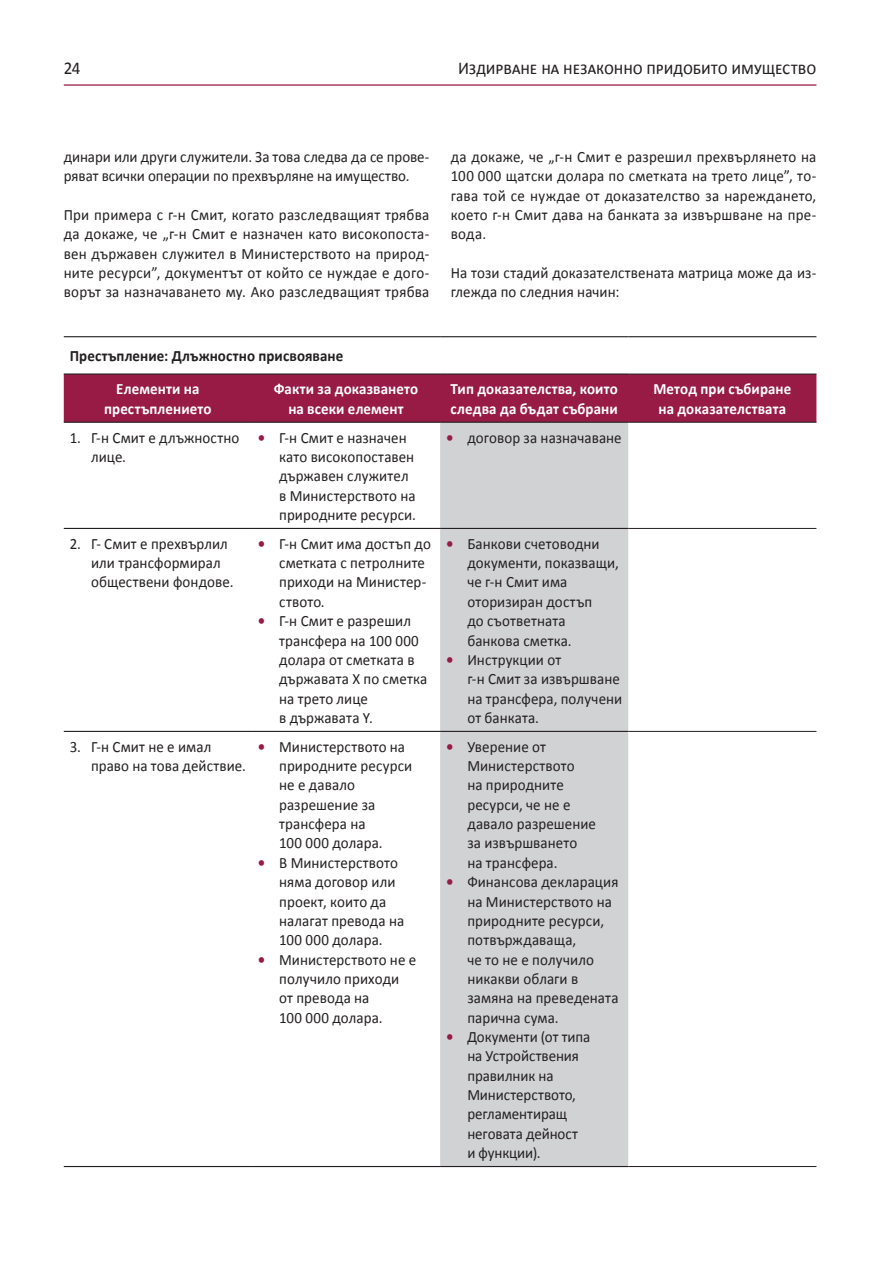
<style>
.page{position:relative;width:893px;height:1263px;background:#fff}
.page>*{position:absolute;margin:0;border:0;box-sizing:border-box;transform-origin:0 0}
.t1{font:18px "Calibri";letter-spacing:-.01em;color:#231f20;scale:.95 1}
.t2{font:15.75px/19.4px "Calibri";letter-spacing:.01em;color:#231f20;scale:.95 1}
.t3{font:700 15.75px/19.4px "Calibri";letter-spacing:.01em;color:#fff;text-align:center;scale:.95 1}
.t4{font:15.75px/19.4px "Calibri";letter-spacing:-.01em;color:#231f20;scale:.95 1}
.t5{font:700 15.75px "Calibri";letter-spacing:.005em;color:#231f20;scale:.95 1}
.s1{font-weight:700;color:#971b44}
</style>
<div class="page">
<hr style="left:64px;top:84px;width:752px;height:2px;background:#971b44">
<div style="left:64px;top:375px;width:752px;height:47px;background:#971b44"></div>
<div style="left:440px;top:423px;width:188px;height:743px;background:#d1d2d4"></div>
<hr style="left:628px;top:374px;width:188px;height:1px;background:#231f20">
<hr style="left:628px;top:422px;width:188px;height:1px;background:#231f20">
<hr style="left:628px;top:528px;width:188px;height:1px;background:#231f20">
<hr style="left:628px;top:731px;width:188px;height:1px;background:#231f20">
<hr style="left:628px;top:1166px;width:188px;height:1px;background:#231f20">
<hr style="left:64px;top:336px;width:188px;height:1px;background:#231f20">
<hr style="left:252px;top:336px;width:188px;height:1px;background:#231f20">
<hr style="left:440px;top:336px;width:188px;height:1px;background:#231f20">
<hr style="left:628px;top:336px;width:188px;height:1px;background:#231f20">
<hr style="left:64px;top:373px;width:188px;height:2px;background:#231f20">
<hr style="left:252px;top:373px;width:188px;height:2px;background:#231f20">
<hr style="left:440px;top:373px;width:188px;height:2px;background:#231f20">
<hr style="left:64px;top:422px;width:188px;height:1px;background:#231f20">
<hr style="left:252px;top:422px;width:188px;height:1px;background:#231f20">
<hr style="left:440px;top:422px;width:188px;height:1px;background:#231f20">
<hr style="left:64px;top:528px;width:188px;height:1px;background:#231f20">
<hr style="left:252px;top:528px;width:188px;height:1px;background:#231f20">
<hr style="left:440px;top:528px;width:188px;height:1px;background:#231f20">
<hr style="left:64px;top:731px;width:188px;height:1px;background:#231f20">
<hr style="left:252px;top:731px;width:188px;height:1px;background:#231f20">
<hr style="left:440px;top:731px;width:188px;height:1px;background:#231f20">
<hr style="left:64px;top:1166px;width:188px;height:1px;background:#231f20">
<hr style="left:252px;top:1166px;width:188px;height:1px;background:#231f20">
<hr style="left:440px;top:1166px;width:188px;height:1px;background:#231f20">
<p class="t1" style="left:64px;top:57px;width:19px">24</p>
<p class="t1" style="left:458px;top:57px;width:379px">Издирване на незаконно придобито имущество</p>
<p class="t2" style="left:64px;top:147px;width:386px">динари или други служители. За това следва да се прове&shy;ряват всички операции по прехвърляне на имущество.</p>
<p class="t2" style="left:64px;top:205px;width:386px;text-align:justify">П ри примера с г-н Смит, когато разследващият трябва да докаже, че „г-н Смит е назначен като високопоста&shy;вен държавен служител в Министерството на природ&shy;ните ресурси”, документът от който се нуждае е дого&shy;ворът за назначаването му. Ако разследващият трябва</p>
<p class="t2" style="left:451px;top:147px;width:386px;text-align:justify">да докаже, че „г-н Смит е разрешил прехвърлянето на 100 000 щатски долара по сметката на трето лице”, то&shy;гава той се нуждае от доказателство за нареждането, което г-н Смит дава на банката за извършване на пре&shy;вода.</p>
<p class="t2" style="left:451px;top:263px;width:386px">Н а този стадий доказателствената матрица може да из&shy;глежда по следния начин:</p>
<p class="t5" style="left:70px;top:346px;width:289px">Престъпление: Длъжностно присвояване</p>
<p class="t3" style="left:104px;top:379px;width:115px">Елементи на престъплението</p>
<p class="t3" style="left:274px;top:379px;width:153px">Факти за доказването на всеки елемент</p>
<p class="t3" style="left:450px;top:379px;width:178px;text-align:left">Тип доказателства, които следва да бъдат събрани</p>
<p class="t3" style="left:653px;top:379px;width:147px">Метод при събиране на доказателствата</p>
<p class="t2" style="left:91px;top:428px;width:158px;text-indent:-21px">1. Г-н Смит е длъжностно лице.</p>
<p class="t2" style="left:279px;top:428px;width:146px;text-indent:-21px"><span class="s1">•</span> Г-н Смит е назначен като високопоставен държавен служител в Министерството на природните ресурси.</p>
<p class="t2" style="left:446px;top:428px;width:186px"><span class="s1">•</span> договор за назначаване</p>
<p class="t2" style="left:91px;top:534px;width:151px;text-indent:-21px">2. Г- Смит е прехвърлил или трансформирал обществени фондове.</p>
<p class="t2" style="left:279px;top:534px;width:161px;text-indent:-21px"><span class="s1">•</span> Г-н Смит има достъп до сметката с петролните приходи на Министер&shy;ството.</p>
<p class="t2" style="left:279px;top:611px;width:157px;text-indent:-21px"><span class="s1">•</span> Г-н Смит е разрешил трансфера на 100 000 долара от сметката в държавата Х по сметка на трето лице<br>в държавата Y.</p>
<p class="t2" style="left:467px;top:534px;width:161px;text-indent:-21px"><span class="s1">•</span> Банкови счетоводни документи, показващи, че г-н Смит има оторизиран достъп<br>до съответната банкова сметка.</p>
<p class="t2" style="left:467px;top:650px;width:165px;text-indent:-21px"><span class="s1">•</span> И нструкции от<br>г-н Смит за извършване на трансфера, получени от банката.</p>
<p class="t2" style="left:91px;top:737px;width:165px;text-indent:-21px">3. Г-н Смит не е имал право на това действие.</p>
<p class="t2" style="left:279px;top:737px;width:142px;text-indent:-21px"><span class="s1">•</span> Министерството на природните ресурси не е давало разрешение за трансфера на<br>100 000 долара.</p>
<p class="t2" style="left:279px;top:853px;width:133px;text-indent:-21px"><span class="s1">•</span> В Министерството няма договор или проект, които да налагат превода на<br>100 000 долара.</p>
<p class="t2" style="left:279px;top:950px;width:146px;text-indent:-21px"><span class="s1">•</span> Министерството не е получило приходи от превода на<br>100 000 долара.</p>
<p class="t2" style="left:467px;top:737px;width:137px;text-indent:-21px"><span class="s1">•</span> Уверение от<br>Министерството<br>на природните ресурси, че не е давало разрешение за извършването на трансфера.</p>
<p class="t2" style="left:467px;top:872px;width:161px;text-indent:-21px"><span class="s1">•</span> Финансова декларация на Министерството на природните ресурси, потвърждаваща,<br>че то не е получило никакви облаги в замяна на преведената парична сума.</p>
<p class="t4" style="left:467px;top:1027px;width:131px;text-indent:-21px"><span class="s1">•</span> Документи (от типа на Устройствения правилник на<br>Министерството, регламентиращ неговата дейност<br>и функции).</p>
</div>
